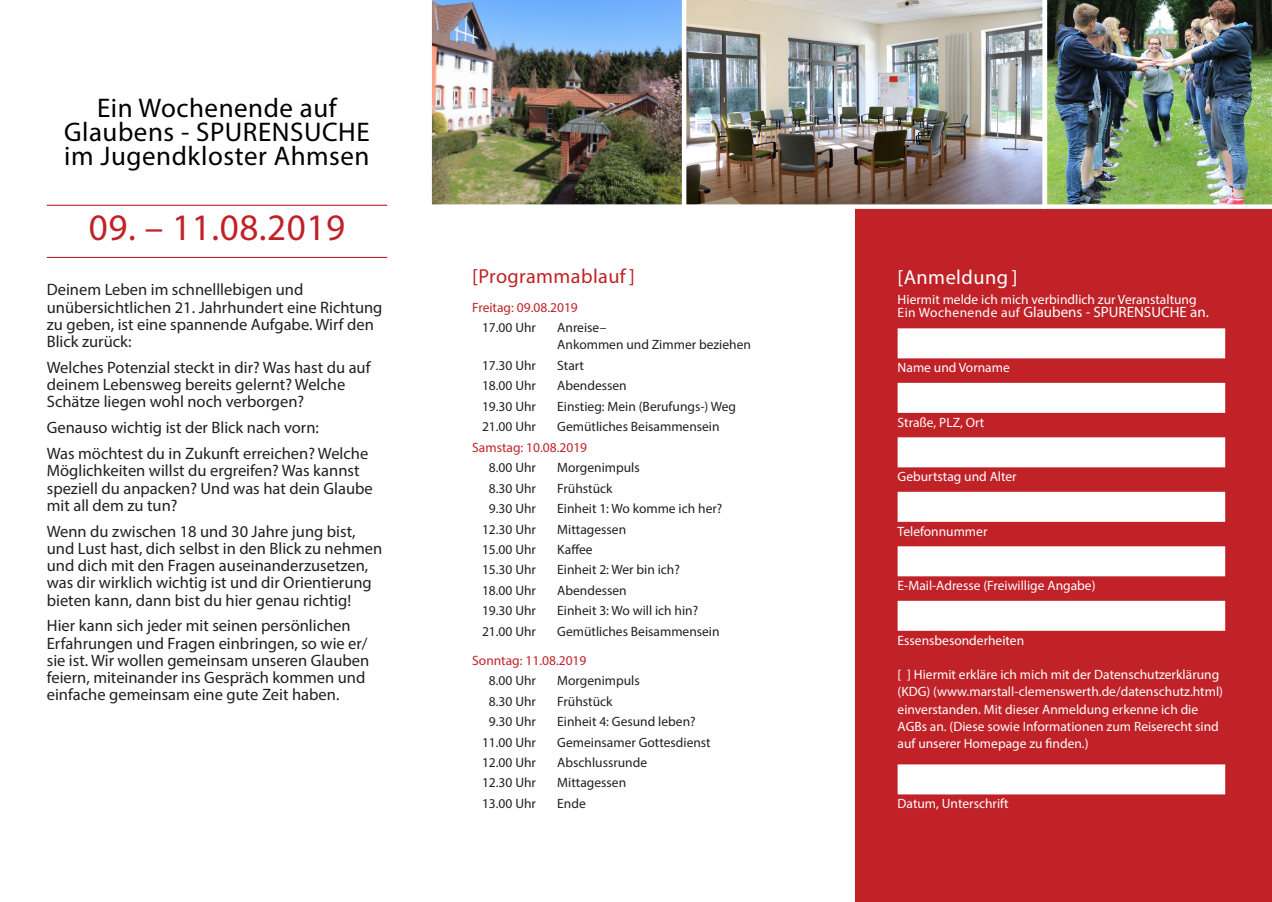
<style>
.page{position:relative;width:1272px;height:902px;background:#fff}
.page>*{position:absolute;margin:0;border:0;box-sizing:border-box;transform-origin:0 0}
.Hightlight_Headline{font:37.5px "Myriad Pro";letter-spacing:.015em;color:#c02228}
.Untertitel{font:27px/24px "Myriad Pro";letter-spacing:.02em;color:#000;text-align:center}
.Zwischenüberschrift{font:20.25px "Myriad Pro";letter-spacing:.02em;color:#c02228}
.Zwischenüberschrift-2{font:20.25px "Myriad Pro";letter-spacing:.025em;color:#fff}
.copytext{font:16.5px/17.2px "Myriad Pro";color:#231f20}
.Copytext__negativ{font:15px "Myriad Pro";color:#fff}
.Fließtext____Program{font:13.5px/17.2px "Myriad Pro";color:#231f20}
.Copytext__negativ-2{font:13.5px/17.2px "Myriad Pro";color:#fff}
.Datum____Progamm{font:13.5px "Myriad Pro";color:#c02228}
.Fließtext____Program-2{font:13.5px "Myriad Pro";color:#c02228}
.s1{font-size:13.5px}
</style>
<div class="page">
<div style="left:855px;top:0;width:416px;height:901px;background:#c02228"></div>
<img style="left:686px;top:0;width:356px;height:209px">
<img style="left:431px;top:0;width:251px;height:205px">
<img style="left:1042px;top:0;width:229px;height:209px">
<hr style="left:47px;top:205px;width:340px;height:1px;background:#c02228">
<hr style="left:47px;top:257px;width:340px;height:1px;background:#c02228">
<div style="left:897px;top:328px;width:328px;height:30px;background:#fff"></div>
<div style="left:897px;top:383px;width:328px;height:30px;background:#fff"></div>
<div style="left:897px;top:437px;width:328px;height:30px;background:#fff"></div>
<div style="left:897px;top:492px;width:328px;height:30px;background:#fff"></div>
<div style="left:897px;top:546px;width:328px;height:30px;background:#fff"></div>
<div style="left:897px;top:600px;width:328px;height:30px;background:#fff"></div>
<div style="left:897px;top:764px;width:328px;height:30px;background:#fff"></div>
<p class="Untertitel" style="left:64px;top:95px;width:307px">Ein Wochenende auf<br>Glaubens - SPURENSUCHE im Jugendkloster Ahmsen</p>
<p class="Hightlight_Headline" style="left:89px;top:205px;width:258px">09. – 11.08.2019</p>
<p class="copytext" style="left:47px;top:281px;width:337px">Deinem Leben im schnelllebigen und unübersichtlichen 21. Jahrhundert eine Richtung zu geben, ist eine spannende Aufgabe. Wirf den Blick zurück:</p>
<p class="copytext" style="left:47px;top:358px;width:325px">Welches Potenzial steckt in dir? Was hast du auf deinem Lebensweg bereits gelernt? Welche<br>Schätze liegen wohl noch verborgen?</p>
<p class="copytext" style="left:47px;top:419px;width:273px">Genauso wichtig ist der Blick nach vorn:</p>
<p class="copytext" style="left:47px;top:444px;width:327px">Was möchtest du in Zukunft erreichen? Welche Möglichkeiten willst du ergreifen? Was kannst speziell du anpacken? Und was hat dein Glaube mit all dem zu tun?</p>
<p class="copytext" style="left:47px;top:522px;width:337px">Wenn du zwischen 18 und 30 Jahre jung bist, und Lust hast, dich selbst in den Blick zu nehmen und dich mit den Fragen auseinanderzusetzen, was dir wirklich wichtig ist und dir Orientierung bieten kann, dann bist du hier genau richtig!</p>
<p class="copytext" style="left:47px;top:617px;width:324px">Hier kann sich jeder mit seinen persönlichen Erfahrungen und Fragen einbringen, so wie er/ sie ist. Wir wollen gemeinsam unseren Glauben feiern, miteinander ins Gespräch kommen und einfache gemeinsam eine gute Zeit haben.</p>
<p class="Zwischenüberschrift" style="left:472px;top:263px;width:164px">[Programmablauf ]</p>
<p class="Datum____Progamm" style="left:472px;top:299px;width:107px">Freitag: 09.08.2019</p>
<p class="Fließtext____Program" style="left:482px;top:319px;width:55px">17.00 Uhr</p>
<p class="Fließtext____Program" style="left:557px;top:319px;width:195px">Anreise–<br>Ankommen und Zimmer beziehen</p>
<p class="Fließtext____Program" style="left:482px;top:356px;width:55px">17.30 Uhr</p>
<p class="Fließtext____Program" style="left:557px;top:356px;width:28px">Start</p>
<p class="Fließtext____Program" style="left:482px;top:377px;width:55px">18.00 Uhr</p>
<p class="Fließtext____Program" style="left:557px;top:377px;width:71px">Abendessen</p>
<p class="Fließtext____Program" style="left:482px;top:397px;width:55px">19.30 Uhr</p>
<p class="Fließtext____Program" style="left:557px;top:397px;width:180px">Einstieg: Mein (Berufungs-) Weg</p>
<p class="Fließtext____Program" style="left:482px;top:418px;width:55px">21.00 Uhr</p>
<p class="Fließtext____Program" style="left:557px;top:418px;width:164px">Gemütliches Beisammensein</p>
<p class="Fließtext____Program-2" style="left:472px;top:439px;width:116px">Samstag: 10.08.2019</p>
<p class="Fließtext____Program" style="left:489px;top:458px;width:49px">8.00 Uhr</p>
<p class="Fließtext____Program" style="left:557px;top:458px;width:84px">Morgenimpuls</p>
<p class="Fließtext____Program" style="left:489px;top:479px;width:49px">8.30 Uhr</p>
<p class="Fließtext____Program" style="left:557px;top:479px;width:57px">Frühstück</p>
<p class="Fließtext____Program" style="left:489px;top:499px;width:49px">9.30 Uhr</p>
<p class="Fließtext____Program" style="left:557px;top:499px;width:166px">Einheit 1: Wo komme ich her?</p>
<p class="Fließtext____Program" style="left:482px;top:520px;width:55px">12.30 Uhr</p>
<p class="Fließtext____Program" style="left:557px;top:520px;width:70px">Mittagessen</p>
<p class="Fließtext____Program" style="left:482px;top:540px;width:55px">15.00 Uhr</p>
<p class="Fließtext____Program" style="left:557px;top:540px;width:37px">Kaffee</p>
<p class="Fließtext____Program" style="left:482px;top:561px;width:55px">15.30 Uhr</p>
<p class="Fließtext____Program" style="left:557px;top:561px;width:124px">Einheit 2: Wer bin ich?</p>
<p class="Fließtext____Program" style="left:482px;top:581px;width:55px">18.00 Uhr</p>
<p class="Fließtext____Program" style="left:557px;top:581px;width:71px">Abendessen</p>
<p class="Fließtext____Program" style="left:482px;top:602px;width:55px">19.30 Uhr</p>
<p class="Fließtext____Program" style="left:557px;top:602px;width:142px">Einheit 3: Wo will ich hin?</p>
<p class="Fließtext____Program" style="left:482px;top:622px;width:55px">21.00 Uhr</p>
<p class="Fließtext____Program" style="left:557px;top:622px;width:164px">Gemütliches Beisammensein</p>
<p class="Datum____Progamm" style="left:472px;top:651px;width:116px">Sonntag: 11.08.2019</p>
<p class="Fließtext____Program" style="left:489px;top:671px;width:49px">8.00 Uhr</p>
<p class="Fließtext____Program" style="left:557px;top:671px;width:84px">Morgenimpuls</p>
<p class="Fließtext____Program" style="left:489px;top:692px;width:49px">8.30 Uhr</p>
<p class="Fließtext____Program" style="left:557px;top:692px;width:57px">Frühstück</p>
<p class="Fließtext____Program" style="left:489px;top:712px;width:49px">9.30 Uhr</p>
<p class="Fließtext____Program" style="left:557px;top:712px;width:140px">Einheit 4: Gesund leben?</p>
<p class="Fließtext____Program" style="left:482px;top:733px;width:55px">11.00 Uhr</p>
<p class="Fließtext____Program" style="left:557px;top:733px;width:155px">Gemeinsamer Gottesdienst</p>
<p class="Fließtext____Program" style="left:482px;top:753px;width:55px">12.00 Uhr</p>
<p class="Fließtext____Program" style="left:557px;top:753px;width:91px">Abschlussrunde</p>
<p class="Fließtext____Program" style="left:482px;top:774px;width:55px">12.30 Uhr</p>
<p class="Fließtext____Program" style="left:557px;top:774px;width:70px">Mittagessen</p>
<p class="Fließtext____Program" style="left:482px;top:794px;width:55px">13.00 Uhr</p>
<p class="Fließtext____Program" style="left:557px;top:794px;width:30px">Ende</p>
<p class="Zwischenüberschrift-2" style="left:897px;top:264px;width:121px">[Anmeldung ]</p>
<p class="Copytext__negativ-2" style="left:897px;top:290px;width:300px">Hiermit melde ich mich verbindlich zur Veranstaltung</p>
<p class="Copytext__negativ" style="left:897px;top:303px;width:312px"><span class="s1">Ein Wochenende auf</span> Glaubens - SPURENSUCHE an.</p>
<p class="Copytext__negativ-2" style="left:897px;top:359px;width:114px">Name und Vorname</p>
<p class="Copytext__negativ-2" style="left:897px;top:413px;width:88px">Straße, PLZ, Ort</p>
<p class="Copytext__negativ-2" style="left:897px;top:468px;width:120px">Geburtstag und Alter</p>
<p class="Copytext__negativ-2" style="left:897px;top:522px;width:91px">Telefonnummer</p>
<p class="Copytext__negativ-2" style="left:897px;top:576px;width:199px">E-Mail-Adresse (Freiwillige Angabe)</p>
<p class="Copytext__negativ-2" style="left:897px;top:631px;width:128px">Essensbesonderheiten</p>
<p class="Copytext__negativ-2" style="left:897px;top:665px;width:327px">[ ] Hiermit erkläre ich mich mit der Datenschutzerklärung (KDG) (www.marstall-clemenswerth.de/datenschutz.html) einverstanden. Mit dieser Anmeldung erkenne ich die AGBs an. (Diese sowie Informationen zum Reiserecht sind auf unserer Homepage zu finden.)</p>
<p class="Copytext__negativ-2" style="left:897px;top:794px;width:113px">Datum, Unterschrift</p>
</div>
